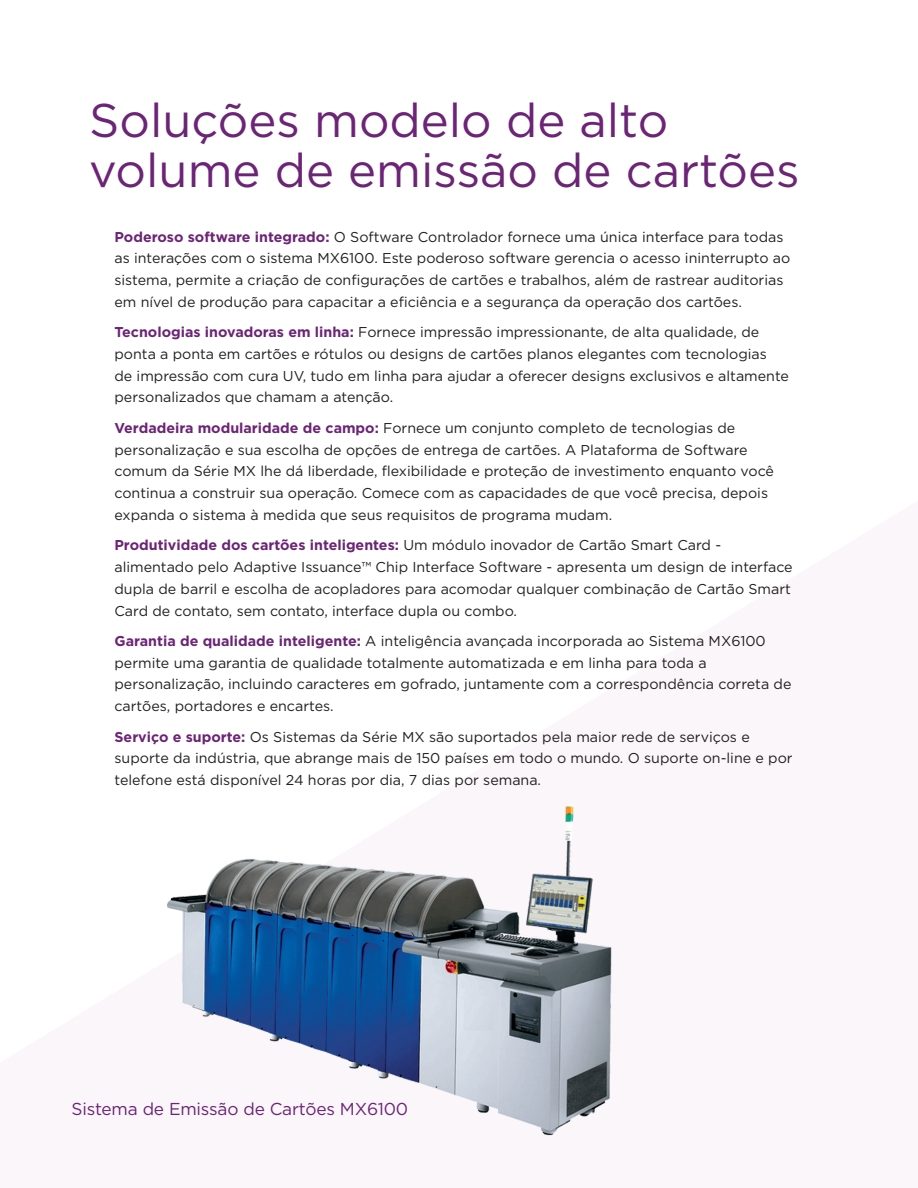
<style>
.page{position:relative;width:918px;height:1188px;background:#fff}
.page>*{position:absolute;margin:0;border:0;box-sizing:border-box;transform-origin:0 0}
.t1{font:47.25px/50.2px "Gotham";color:#6c2476}
.t2{font:17.25px "Gotham";letter-spacing:-.01em;color:#6c2476}
.t3{font:14.25px/21.8px "Gotham";color:#231f20}
.s1{font-weight:700;color:#6c2476}
</style>
<div class="page">
<img style="left:167px;top:806px;width:445px;height:330px">
<p class="t1" style="left:89px;top:94px;width:712px">Soluções modelo de alto volume de emissão de cartões</p>
<p class="t3" style="left:114px;top:225px;width:677px"><span class="s1">Poderoso software integrado:</span> O Software Controlador fornece uma única interface para todas as interações com o sistema MX6100. Este poderoso software gerencia o acesso ininterrupto ao sistema, permite a criação de configurações de cartões e trabalhos, além de rastrear auditorias em nível de produção para capacitar a eficiência e a segurança da operação dos cartões.</p>
<p class="t3" style="left:114px;top:321px;width:676px"><span class="s1">Tecnologias inovadoras em linha:</span> Fornece impressão impressionante, de alta qualidade, de ponta a ponta em cartões e rótulos ou designs de cartões planos elegantes com tecnologias<br>de impressão com cura UV, tudo em linha para ajudar a oferecer designs exclusivos e altamente personalizados que chamam a atenção.</p>
<p class="t3" style="left:114px;top:417px;width:661px"><span class="s1">Verdadeira modularidade de campo:</span> Fornece um conjunto completo de tecnologias de personalização e sua escolha de opções de entrega de cartões. A Plataforma de Software comum da Série MX lhe dá liberdade, flexibilidade e proteção de investimento enquanto você continua a construir sua operação. Comece com as capacidades de que você precisa, depois expanda o sistema à medida que seus requisitos de programa mudam.</p>
<p class="t3" style="left:114px;top:534px;width:680px"><span class="s1">Produtividade dos cartões inteligentes:</span> Um módulo inovador de Cartão Smart Card - alimentado pelo Adaptive Issuance™ Chip Interface Software - apresenta um design de interface dupla de barril e escolha de acopladores para acomodar qualquer combinação de Cartão Smart Card de contato, sem contato, interface dupla ou combo.</p>
<p class="t3" style="left:114px;top:630px;width:679px"><span class="s1">Garantia de qualidade inteligente:</span> A inteligência avançada incorporada ao Sistema MX6100 permite uma garantia de qualidade totalmente automatizada e em linha para toda a personalização, incluindo caracteres em gofrado, juntamente com a correspondência correta de cartões, portadores e encartes.</p>
<p class="t3" style="left:114px;top:725px;width:680px"><span class="s1">Serviço e suporte:</span> Os Sistemas da Série MX são suportados pela maior rede de serviços e suporte da indústria, que abrange mais de 150 países em todo o mundo. O suporte on-line e por telefone está disponível 24 horas por dia, 7 dias por semana.</p>
<p class="t2" style="left:72px;top:1098px;width:338px">Sistema de Emissão de Cartões MX6100</p>
</div>
